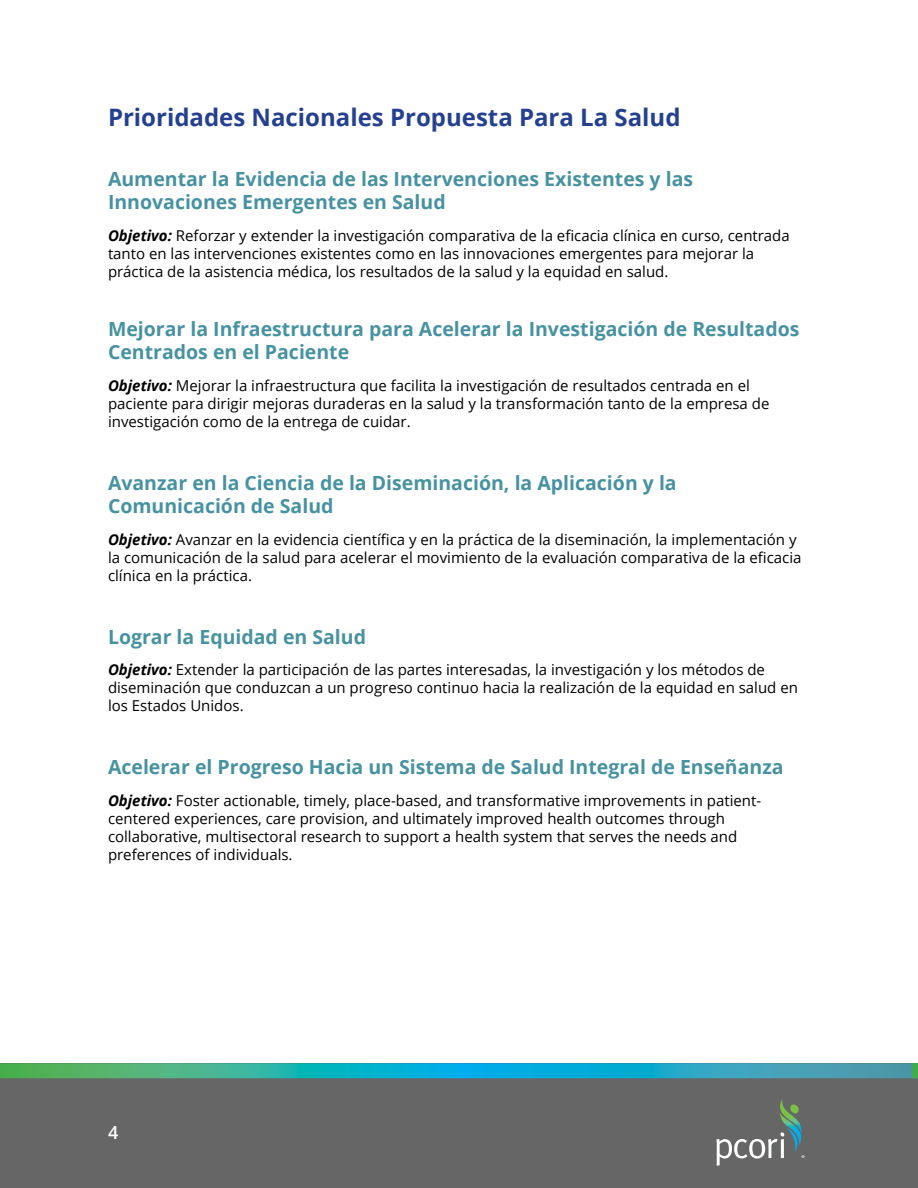
<style>
.page{position:relative;width:918px;height:1188px;background:#fff}
.page>*{position:absolute;margin:0;border:0;box-sizing:border-box;transform-origin:0 0}
.t1{font:700 24px "Open Sans";color:#25408f}
.t2{font:700 19.5px/23.4px "Open Sans";color:#4792a1}
.t3{font:600 18px "Open Sans";color:#fff}
.t4{font:15px/18px "Open Sans";color:#000}
.s1{font-weight:700;font-style:italic}
</style>
<div class="page">
<div style="left:0;top:1063px;width:918px;height:125px;background:#666"></div>
<svg style="left:460px;top:1063px;width:452px;height:15px;background:#25a4c6"></svg>
<svg style="left:0;top:1063px;width:460px;height:15px;background:#30b299"></svg>
<div style="left:912px;top:1063px;width:6px;height:15px;background:#42ad49"></div>
<svg style="left:716px;top:1099px;width:89px;height:66px"></svg>
<p class="t1" style="left:108px;top:101px;width:574px">Prioridades Nacionales Propuesta Para La Salud</p>
<p class="t2" style="left:108px;top:166px;width:587px">Aumentar la Evidencia de las Intervenciones Existentes y las<br>Innovaciones Emergentes en Salud</p>
<p class="t4" style="left:108px;top:226px;width:683px"><span class="s1">Objetivo:</span> Reforzar y extender la investigación comparativa de la eficacia clínica en curso, centrada tanto en las intervenciones existentes como en las innovaciones emergentes para mejorar la práctica de la asistencia médica, los resultados de la salud y la equidad en salud.</p>
<p class="t2" style="left:108px;top:317px;width:693px">Mejorar la Infraestructura para Acelerar la Investigación de Resultados<br>Centrados en el Paciente</p>
<p class="t4" style="left:108px;top:376px;width:663px"><span class="s1">Objetivo:</span> Mejorar la infraestructura que facilita la investigación de resultados centrada en el paciente para dirigir mejoras duraderas en la salud y la transformación tanto de la empresa de investigación como de la entrega de cuidar.</p>
<p class="t2" style="left:108px;top:471px;width:570px">Avanzar en la Ciencia de la Diseminación, la Aplicación y la<br>Comunicación de Salud</p>
<p class="t4" style="left:108px;top:530px;width:695px"><span class="s1">Objetivo:</span> Avanzar en la evidencia científica y en la práctica de la diseminación, la implementación y la comunicación de la salud para acelerar el movimiento de la evaluación comparativa de la eficacia clínica en la práctica.</p>
<p class="t2" style="left:108px;top:625px;width:260px">Lograr la Equidad en Salud</p>
<p class="t4" style="left:108px;top:661px;width:692px"><span class="s1">Objetivo:</span> Extender la participación de las partes interesadas, la investigación y los métodos de diseminación que conduzcan a un progreso continuo hacia la realización de la equidad en salud en los Estados Unidos.</p>
<p class="t2" style="left:108px;top:755px;width:677px">Acelerar el Progreso Hacia un Sistema de Salud Integral de Enseñanza</p>
<p class="t4" style="left:108px;top:791px;width:655px"><span class="s1">Objetivo:</span> Foster actionable, timely, place-based, and transformative improvements in patient&shy;centered experiences, care provision, and ultimately improved health outcomes through collaborative, multisectoral research to support a health system that serves the needs and preferences of individuals.</p>
<p class="t3" style="left:108px;top:1120px;width:12px">4</p>
</div>
